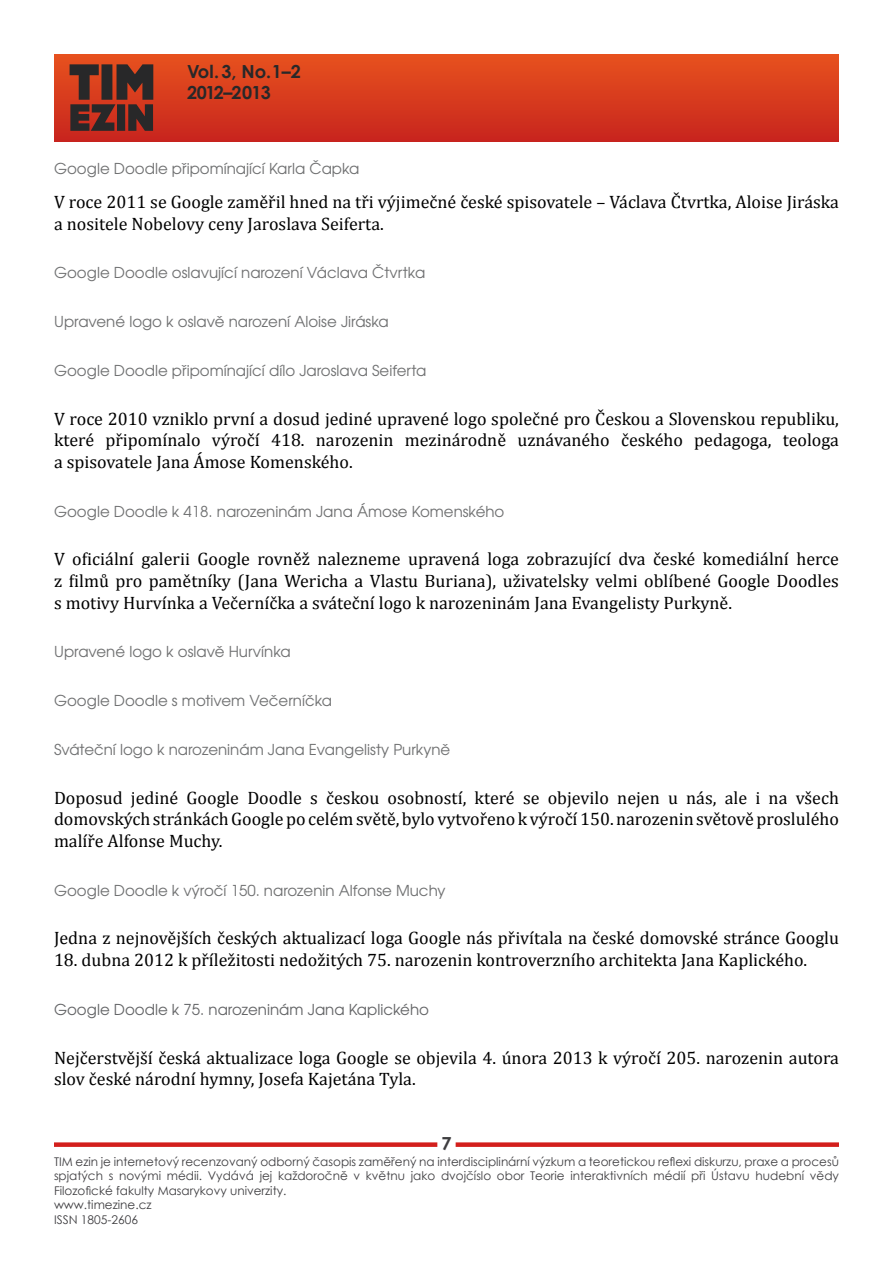
<style>
.page{position:relative;width:893px;height:1263px;background:#fff}
.page>*{position:absolute;margin:0;border:0;box-sizing:border-box;transform-origin:0 0}
.t1{font:18px/21.6px "Cambria";color:#000;text-align:justify}
.t2{font:700 18px/21.6px "Century Gothic";letter-spacing:-.025em;color:#282829}
.t3{font:700 18px "Century Gothic";color:#3e3d40}
.t4{font:15px "Te X Gyre Adventor";color:#707172}
.t5{font:15px "Te X Gyre Adventor";color:#646567}
.t6{font:12px/14.4px "Century Gothic";color:#3e3d40}
</style>
<div class="page">
<div style="left:54px;top:1142px;width:383px;height:5px;background:#d31f1c"></div>
<div style="left:456px;top:1142px;width:383px;height:5px;background:#d31f1c"></div>
<div style="left:54px;top:54px;width:785px;height:87px;background:linear-gradient(to bottom,#e8521e,#c8251e)"></div>
<svg style="left:70px;top:64px;width:83px;height:67px;background:#632e25"></svg>
<p class="t2" style="left:187px;top:60px;width:115px">Vol. 3, No.1–2<br>2012–2013</p>
<p class="t4" style="left:54px;top:156px;width:307px">Google Doodle připomínající Karla Čapka</p>
<p class="t1" style="left:54px;top:191px;width:786px">V roce 2011 se Google zaměřil hned na tři výjimečné české spisovatele – Václava Čtvrtka, Aloise Jiráska a nositele Nobelovy ceny Jaroslava Seiferta.</p>
<p class="t4" style="left:54px;top:261px;width:373px">Google Doodle oslavující narození Václava Čtvrtka</p>
<p class="t4" style="left:54px;top:310px;width:336px">Upravené logo k oslavě narození Aloise Jiráska</p>
<p class="t4" style="left:54px;top:359px;width:374px">Google Doodle připomínající dílo Jaroslava Seiferta</p>
<p class="t1" style="left:54px;top:408px;width:786px">V roce 2010 vzniklo první a dosud jediné upravené logo společné pro Českou a Slovenskou republiku, které připomínalo výročí 418. narozenin mezinárodně uznávaného českého pedagoga, teologa a spisovatele Jana Ámose Komenského.</p>
<p class="t4" style="left:54px;top:499px;width:452px">Google Doodle k 418. narozeninám Jana Ámose Komenského</p>
<p class="t1" style="left:54px;top:548px;width:786px">V oficiální galerii Google rovněž nalezneme upravená loga zobrazující dva české komediální herce z filmů pro pamětníky (Jana Wericha a Vlastu Buriana), uživatelsky velmi oblíbené Google Doodles s motivy Hurvínka a Večerníčka a sváteční logo k narozeninám Jana Evangelisty Purkyně.</p>
<p class="t4" style="left:54px;top:640px;width:238px">Upravené logo k oslavě Hurvínka</p>
<p class="t4" style="left:54px;top:689px;width:280px">Google Doodle s motivem Večerníčka</p>
<p class="t4" style="left:54px;top:737px;width:398px">Sváteční logo k narozeninám Jana Evangelisty Purkyně</p>
<p class="t1" style="left:54px;top:787px;width:786px">Doposud jediné Google Doodle s českou osobností, které se objevilo nejen u nás, ale i na všech domovských stránkách Google po celém světě, bylo vytvořeno k výročí 150. narozenin světově proslulého malíře Alfonse Muchy.</p>
<p class="t4" style="left:54px;top:878px;width:393px">Google Doodle k výročí 150. narozenin Alfonse Muchy</p>
<p class="t1" style="left:54px;top:927px;width:786px">Jedna z nejnovějších českých aktualizací loga Google nás přivítala na české domovské stránce Googlu</p>
<p class="t1" style="left:54px;top:949px;width:755px">18. dubna 2012 k příležitosti nedožitých 75. narozenin kontroverzního architekta Jana Kaplického.</p>
<p class="t5" style="left:54px;top:997px;width:376px">Google Doodle k 75. narozeninám Jana Kaplického</p>
<p class="t1" style="left:54px;top:1046px;width:786px">Nejčerstvější česká aktualizace loga Google se objevila 4. února 2013 k výročí 205. narozenin autora slov české národní hymny, Josefa Kajetána Tyla.</p>
<p class="t3" style="left:441px;top:1130px;width:12px">7</p>
<p class="t6" style="left:54px;top:1154px;width:786px">TIM ezin je internetový recenzovaný odborný časopis zaměřený na interdisciplinární výzkum a teoretickou reflexi diskurzu, praxe a procesů spjatých s novými médii. Vydává jej každoročně v květnu jako dvojčíslo obor Teorie interaktivních médií při Ústavu hudební vědy Filozofické fakulty Masarykovy univerzity.<br>www.timezine.cz<br>ISSN 1805-2606</p>
</div>
